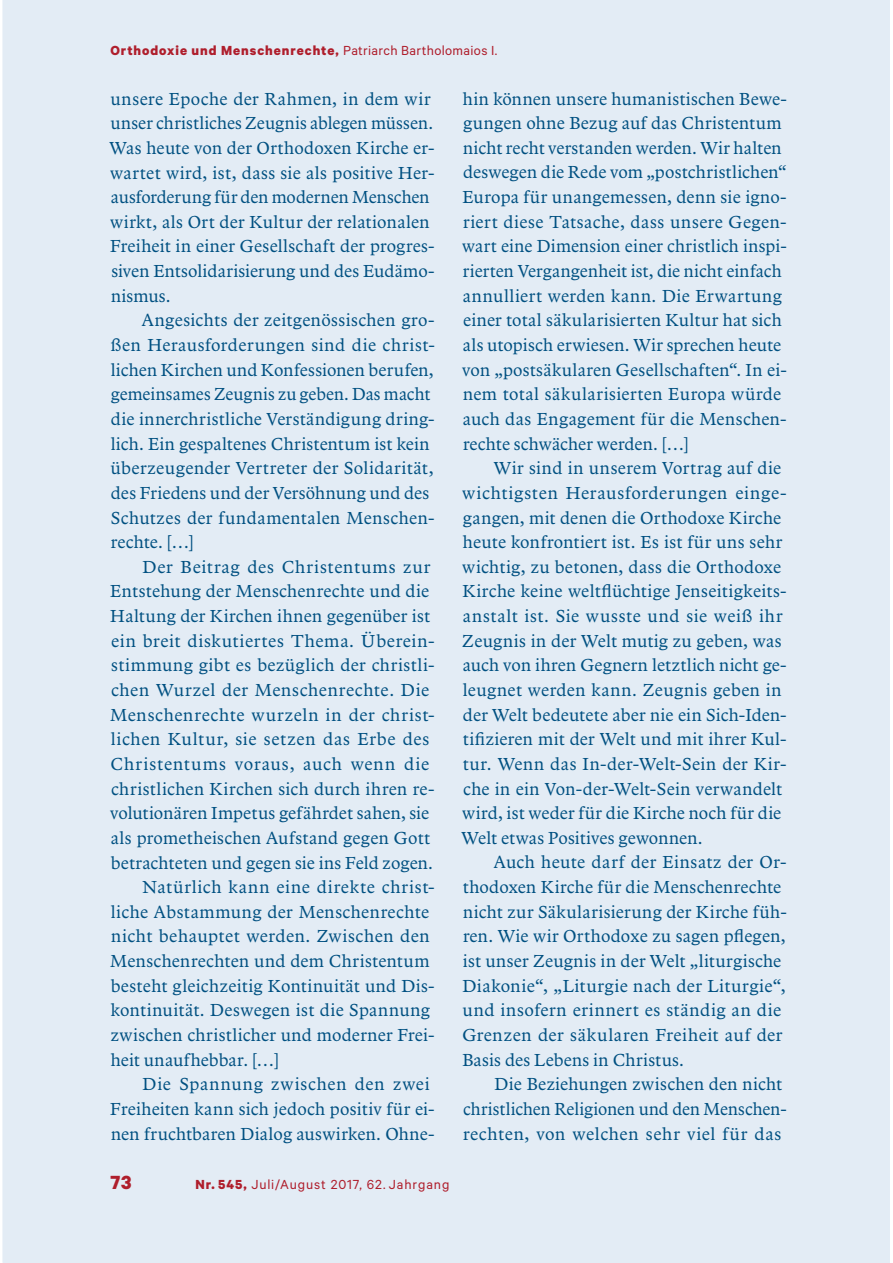
<style>
.page{position:relative;width:893px;height:1263px;background:#fff}
.page>*{position:absolute;margin:0;border:0;box-sizing:border-box;transform-origin:0 0}
.t1{font:700 21.45px "Calibre";color:#af1e2c}
.t2{font:18px/24.6px "Arbesco DT";letter-spacing:.02em;color:#005081}
.t3{font:18px "Arbesco DT";letter-spacing:.04em;color:#005081}
.t4{font:18px "Arbesco DT";letter-spacing:.045em;color:#005081}
.t5{font:18px "Arbesco DT";letter-spacing:.05em;color:#005081}
.t6{font:18px "Arbesco DT";color:#005081}
.t7{font:700 14.85px "Calibre";letter-spacing:.065em;color:#af1e2c}
.t8{font:14.85px "Calibre";letter-spacing:.06em;color:#af1e2c}
.s1{font-weight:400}
.s2{font-weight:700}
</style>
<div class="page">
<div style="left:3px;top:0;width:887px;height:1263px;background:#e3ecf5"></div>
<p class="t7" style="left:110px;top:46px;width:388px">Orthodoxie und Menschenrechte, <span class="s1">Patriarch Bartholomaios I.</span></p>
<p class="t2" style="left:110px;top:88px;width:326px">unsere Epoche der Rahmen, in dem wir unser christliches Zeugnis ablegen müssen.<br>Was heute von der Orthodoxen Kirche er&shy;wartet wird, ist, dass sie als positive Her&shy;ausforderung für den modernen Menschen wirkt, als Ort der Kultur der relationalen Freiheit in einer Gesellschaft der progres&shy;siven Entsolidarisierung und des Eudämo&shy;nismus.</p>
<p class="t2" style="left:111px;top:309px;width:325px;text-indent:31px">Angesichts der zeitgenössischen gro&shy;ßen Herausforderungen sind die christ&shy;lichen Kirchen und Konfessionen berufen, gemeinsames Zeugnis zu geben. Das macht die innerchristliche Verständigung dring&shy;lich. Ein gespaltenes Christentum ist kein überzeugender Vertreter der Solidarität, des Friedens und der Versöhnung und des Schutzes der fundamentalen Menschen&shy;rechte. […]</p>
<p class="t4" style="left:143px;top:560px;width:289px">Der Beitrag des Christentums zur</p>
<p class="t2" style="left:110px;top:580px;width:320px">Entstehung der Menschenrechte und die</p>
<p class="t2" style="left:110px;top:605px;width:321px">Haltung der Kirchen ihnen gegenüber ist</p>
<p class="t2" style="left:111px;top:630px;width:325px">ein breit diskutiertes Thema. Überein-</p>
<p class="t2" style="left:111px;top:654px;width:325px">stimmung gibt es bezüglich der christli-</p>
<p class="t2" style="left:111px;top:679px;width:320px">chen Wurzel der Menschenrechte. Die</p>
<p class="t3" style="left:110px;top:708px;width:326px">Menschenrechte wurzeln in der christ-</p>
<p class="t3" style="left:111px;top:732px;width:320px">lichen Kultur, sie setzen das Erbe des</p>
<p class="t5" style="left:110px;top:757px;width:320px">Christentums voraus, auch wenn die</p>
<p class="t2" style="left:111px;top:778px;width:325px">christlichen Kirchen sich durch ihren re-</p>
<p class="t2" style="left:110px;top:802px;width:321px">volutionären Impetus gefährdet sahen, sie</p>
<p class="t2" style="left:111px;top:827px;width:321px">als prometheischen Aufstand gegen Gott</p>
<p class="t2" style="left:111px;top:851px;width:324px">betrachteten und gegen sie ins Feld zogen.</p>
<p class="t3" style="left:143px;top:880px;width:293px">Natürlich kann eine direkte christ-</p>
<p class="t2" style="left:111px;top:901px;width:320px">liche Abstammung der Menschenrechte</p>
<p class="t2" style="left:111px;top:925px;width:320px">nicht behauptet werden. Zwischen den</p>
<p class="t2" style="left:110px;top:950px;width:321px">Menschenrechten und dem Christentum</p>
<p class="t2" style="left:111px;top:975px;width:325px">besteht gleichzeitig Kontinuität und Dis-</p>
<p class="t2" style="left:111px;top:999px;width:321px">kontinuität. Deswegen ist die Spannung</p>
<p class="t2" style="left:111px;top:1024px;width:325px">zwischen christlicher und moderner Frei-</p>
<p class="t6" style="left:111px;top:1053px;width:170px">heit unaufhebbar. […]</p>
<p class="t4" style="left:143px;top:1077px;width:289px">Die Spannung zwischen den zwei</p>
<p class="t2" style="left:110px;top:1098px;width:326px">Freiheiten kann sich jedoch positiv für ei-</p>
<p class="t2" style="left:111px;top:1122px;width:325px">nen fruchtbaren Dialog auswirken. Ohne-</p>
<p class="t2" style="left:462px;top:87px;width:326px">hin können unsere humanistischen Bewe&shy;gungen ohne Bezug auf das Christentum nicht recht verstanden werden. Wir halten deswegen die Rede vom „postchristlichen“ Europa für unangemessen, denn sie igno&shy;riert diese Tatsache, dass unsere Gegen&shy;wart eine Dimension einer christlich in spi&shy;rier ten Vergangenheit ist, die nicht einfach annulliert werden kann. Die Erwartung einer total säkularisierten Kultur hat sich als utopisch erwiesen. Wir sprechen heute von „postsäkularen Gesellschaften“. In ei&shy;nem total säkularisierten Europa würde auch das Engagement für die Menschen&shy;rechte schwächer werden. […]</p>
<p class="t2" style="left:462px;top:457px;width:326px;text-indent:32px">Wir sind in unserem Vortrag auf die wichtigsten Herausforderungen einge&shy;gangen, mit denen die Orthodoxe Kirche heute konfrontiert ist. Es ist für uns sehr wichtig, zu betonen, dass die Orthodoxe Kirche keine weltflüchtige Jenseitigkeits&shy;anstalt ist. Sie wusste und sie weiß ihr Zeugnis in der Welt mutig zu geben, was auch von ihren Gegnern letztlich nicht ge&shy;leugnet werden kann. Zeugnis geben in der Welt bedeutete aber nie ein Sich-Iden&shy;tifizieren mit der Welt und mit ihrer Kul&shy;tur. Wenn das In-der-Welt-Sein der Kir&shy;che in ein Von-der-Welt-Sein verwandelt wird, ist weder für die Kirche noch für die Welt etwas Positives gewonnen.</p>
<p class="t2" style="left:462px;top:851px;width:326px;text-indent:31px">Auch heute darf der Einsatz der Or&shy;thodoxen Kirche für die Menschenrechte nicht zur Säkularisierung der Kirche füh&shy;ren. Wie wir Orthodoxe zu sagen pflegen, ist unser Zeugnis in der Welt „liturgische Diakonie“, „Liturgie nach der Liturgie“, und insofern erinnert es ständig an die Grenzen der säkularen Freiheit auf der Basis des Lebens in Christus.</p>
<p class="t2" style="left:463px;top:1073px;width:325px;text-indent:32px">Die Beziehungen zwischen den nicht christlichen Religionen und den Menschen&shy;rechten, von welchen sehr viel für das</p>
<p class="t1" style="left:110px;top:1175px;width:23px">73</p>
<p class="t8" style="left:195px;top:1179px;width:255px"><span class="s2">Nr. 545,</span> Juli/August 2017, 62. Jahrgang</p>
</div>
